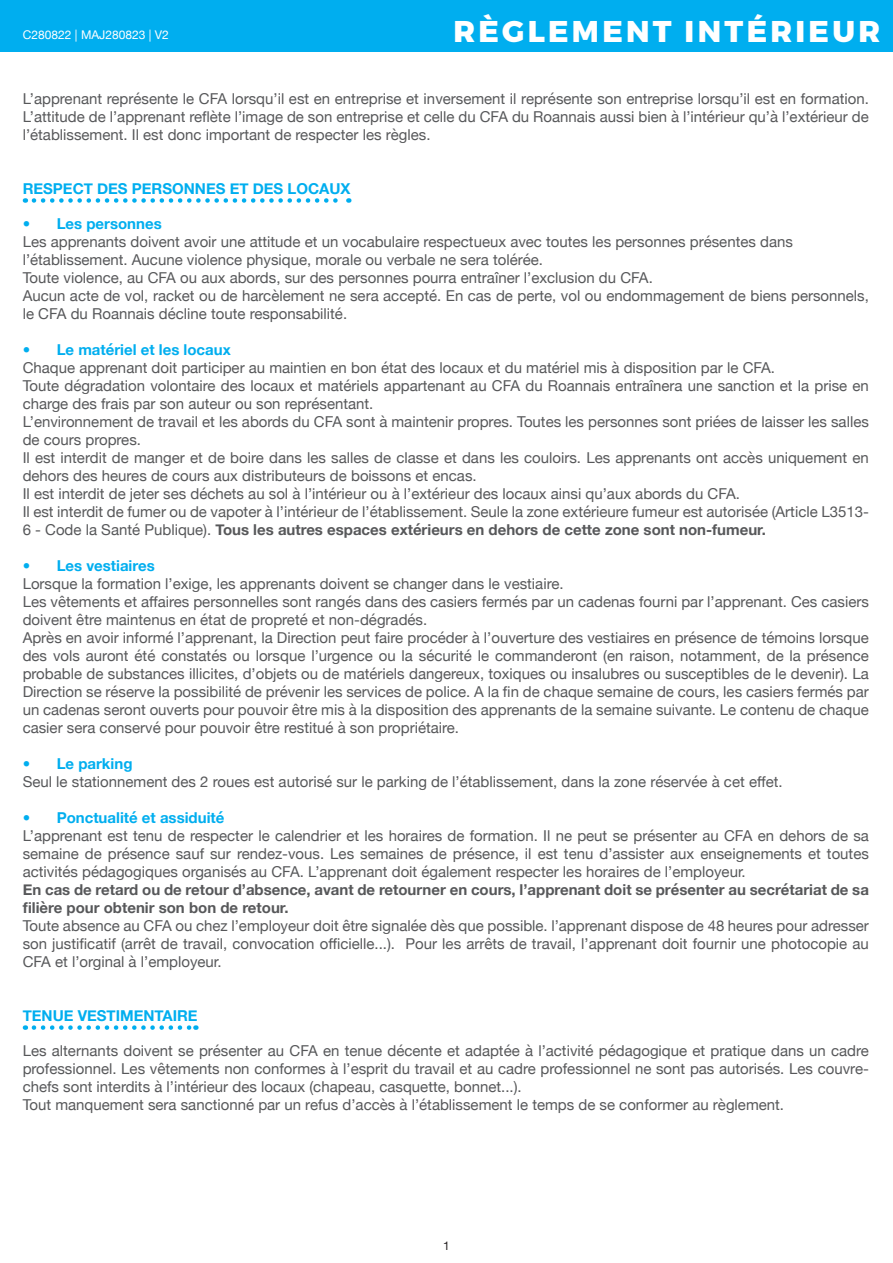
<style>
.page{position:relative;width:893px;height:1263px;background:#fff}
.page>*{position:absolute;margin:0;border:0;box-sizing:border-box;transform-origin:0 0}
.t1{font:800 30px "Montserrat";letter-spacing:.11em;color:#fff}
.t2{font:15px/18px "Helvetica Neue";color:#57585a}
.t3{font:700 15px/18px "Helvetica Neue";color:#57585a}
.t4{font:700 15px "Helvetica Neue";color:#00aeef}
.t5{font:12px "Helvetica Neue";color:#fff}
.t6{font:12px "Helvetica Neue";color:#231f20}
.s1{font-weight:500;color:#00aeef}
.s2{font-weight:700;color:#00aeef}
.s3{font-weight:700}
</style>
<div class="page">
<div style="left:0;top:0;width:893px;height:51px;background:#00aeef"></div>
<svg style="left:34px;top:198px;width:315px;height:5px"></svg>
<svg style="left:34px;top:1025px;width:162px;height:5px"></svg>
<p class="t5" style="left:23px;top:26px;width:147px">C280822 | MAJ280823 | V2</p>
<h1 class="t1" style="left:453px;top:12px;width:428px">RÈGLEMENT INTÉRIEUR</h1>
<p class="t2" style="left:23px;top:91px;width:848px;text-align:justify">L’apprenant représente le CFA lorsqu’il est en entreprise et inversement il représente son entreprise lorsqu’il est en formation.<br>L’attitude de l’apprenant reflète l’image de son entreprise et celle du CFA du Roannais aussi bien à l’intérieur qu’à l’extérieur de l’établissement. Il est donc important de respecter les règles.</p>
<p class="t4" style="left:23px;top:177px;width:329px">RESPECT DES PERSONNES ET DES LOCAUX</p>
<p class="t2" style="left:23px;top:216px;width:848px"><span class="s1">•</span> <span class="s2">Les personnes<br></span>Les apprenants doivent avoir une attitude et un vocabulaire respectueux avec toutes les personnes présentes dans l’établissement. Aucune violence physique, morale ou verbale ne sera tolérée.<br>Toute violence, au CFA ou aux abords, sur des personnes pourra entraîner l’exclusion du CFA.<br>Aucun acte de vol, racket ou de harcèlement ne sera accepté. En cas de perte, vol ou endommagement de biens personnels, le CFA du Roannais décline toute responsabilité.</p>
<p class="t2" style="left:23px;top:342px;width:848px"><span class="s1">•</span> <span class="s2">Le matériel et les locaux<br></span>Chaque apprenant doit participer au maintien en bon état des locaux et du matériel mis à disposition par le CFA.<br>Toute dégradation volontaire des locaux et matériels appartenant au CFA du Roannais entraînera une sanction et la prise en charge des frais par son auteur ou son représentant.<br>L’environnement de travail et les abords du CFA sont à maintenir propres. Toutes les personnes sont priées de laisser les salles de cours propres.<br>Il est interdit de manger et de boire dans les salles de classe et dans les couloirs. Les apprenants ont accès uniquement en dehors des heures de cours aux distributeurs de boissons et encas.<br>Il est interdit de jeter ses déchets au sol à l’intérieur ou à l’extérieur des locaux ainsi qu’aux abords du CFA.<br>Il est interdit de fumer ou de vapoter à l’intérieur de l’établissement. Seule la zone extérieure fumeur est autorisée (Article L3513- 6 - Code la Santé Publique). <span class="s3">Tous les autres espaces extérieurs en dehors de cette zone sont non-fumeur.</span></p>
<p class="t2" style="left:23px;top:558px;width:848px"><span class="s1">•</span> <span class="s2">Les vestiaires<br></span>Lorsque la formation l’exige, les apprenants doivent se changer dans le vestiaire.<br>Les vêtements et affaires personnelles sont rangés dans des casiers fermés par un cadenas fourni par l’apprenant. Ces casiers doivent être maintenus en état de propreté et non-dégradés.<br>Après en avoir informé l’apprenant, la Direction peut faire procéder à l’ouverture des vestiaires en présence de témoins lorsque des vols auront été constatés ou lorsque l’urgence ou la sécurité le commanderont (en raison, notamment, de la présence probable de substances illicites, d’objets ou de matériels dangereux, toxiques ou insalubres ou susceptibles de le devenir). La Direction se réserve la possibilité de prévenir les services de police. A la fin de chaque semaine de cours, les casiers fermés par un cadenas seront ouverts pour pouvoir être mis à la disposition des apprenants de la semaine suivante. Le contenu de chaque casier sera conservé pour pouvoir être restitué à son propriétaire.</p>
<p class="t2" style="left:23px;top:756px;width:761px"><span class="s1">•</span> <span class="s2">Le parking<br></span>Seul le stationnement des 2 roues est autorisé sur le parking de l’établissement, dans la zone réservée à cet effet.</p>
<p class="t2" style="left:23px;top:810px;width:848px"><span class="s1">•</span> <span class="s2">Ponctualité et assiduité<br></span>L’apprenant est tenu de respecter le calendrier et les horaires de formation. Il ne peut se présenter au CFA en dehors de sa semaine de présence sauf sur rendez-vous. Les semaines de présence, il est tenu d’assister aux enseignements et toutes activités pédagogiques organisés au CFA. L’apprenant doit également respecter les horaires de l’employeur.</p>
<p class="t3" style="left:23px;top:881px;width:848px">En cas de retard ou de retour d’absence, avant de retourner en cours, l’apprenant doit se présenter au secrétariat de sa filière pour obtenir son bon de retour.</p>
<p class="t2" style="left:23px;top:918px;width:848px;text-align:justify">Toute absence au CFA ou chez l’employeur doit être signalée dès que possible. l’apprenant dispose de 48 heures pour adresser son justificatif (arrêt de travail, convocation officielle...). Pour les arrêts de travail, l’apprenant doit fournir une photocopie au CFA et l’orginal à l’employeur.</p>
<p class="t4" style="left:23px;top:1004px;width:176px">TENUE VESTIMENTAIRE</p>
<p class="t2" style="left:23px;top:1043px;width:848px">Les alternants doivent se présenter au CFA en tenue décente et adaptée à l’activité pédagogique et pratique dans un cadre professionnel. Les vêtements non conformes à l’esprit du travail et au cadre professionnel ne sont pas autorisés. Les couvre&shy;chefs sont interdits à l’intérieur des locaux (chapeau, casquette, bonnet...).<br>Tout manquement sera sanctionné par un refus d’accès à l’établissement le temps de se conformer au règlement.</p>
<p class="t6" style="left:443px;top:1237px;width:8px">1</p>
</div>
